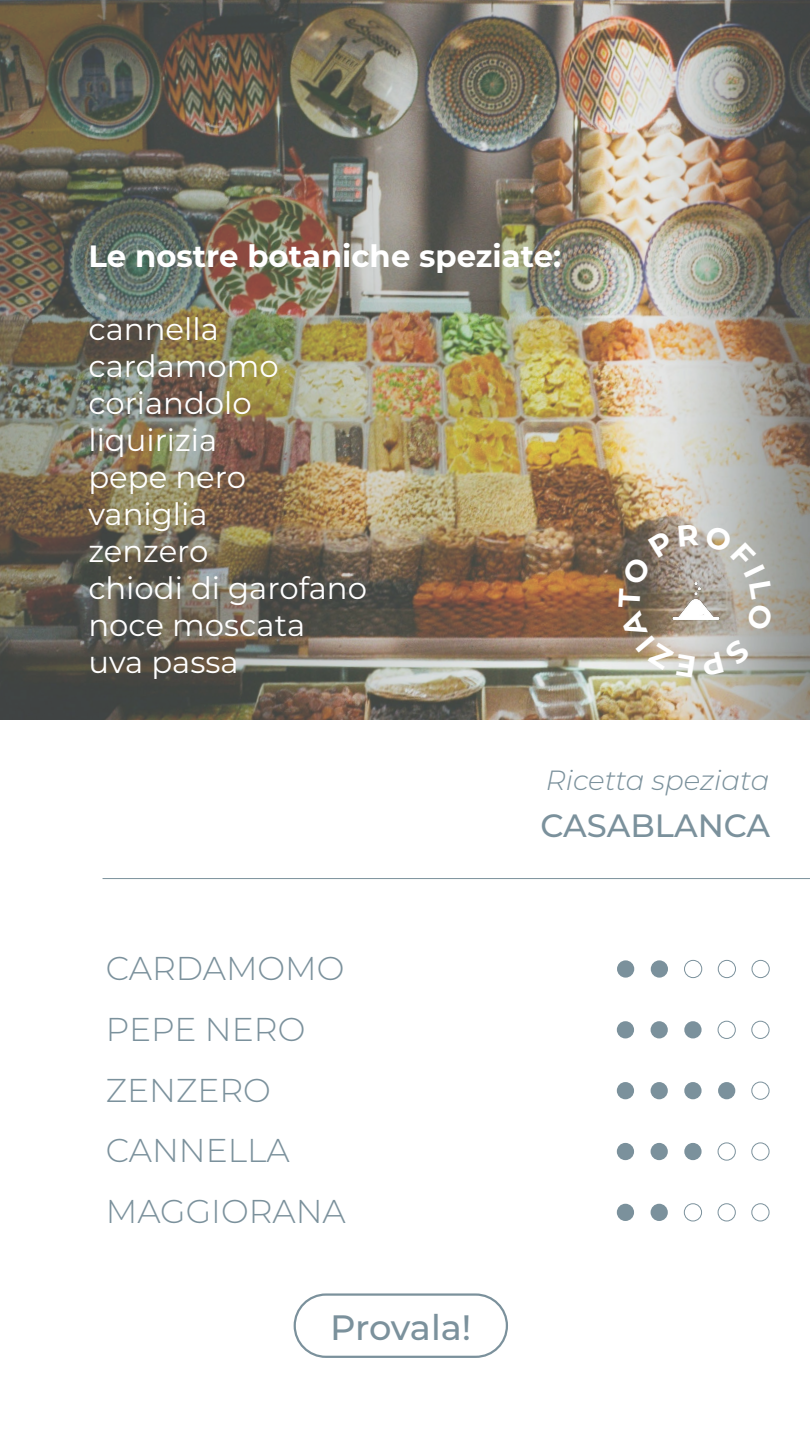
<style>
.page{position:relative;width:810px;height:1440px;background:#fff}
.page>*{position:absolute;margin:0;border:0;box-sizing:border-box;transform-origin:0 0}
.t1{font:500 35.25px "Montserrat";letter-spacing:-.015em;color:#7b919c}
.t2{font:300 33px/60.8px "Montserrat";color:#7b919c}
.t3{font:500 32.25px "Montserrat";color:#7b919c}
.t4{font:30.75px/36.9px "Montserrat";color:#fff}
.t5{font:700 30.75px "Montserrat";color:#fff}
.t6{font:italic 300 27.75px "Montserrat";color:#7b919c}
</style>
<div class="page">
<img style="left:0;top:0;width:810px;height:720px">
<hr style="left:103px;top:878px;width:707px;height:1px;background:#7b919c">
<div style="left:617px;top:960px;width:17px;height:18px;background:#7b919c;border-radius:50%"></div>
<div style="left:752px;top:960px;width:18px;height:18px;border:1px solid #7b919c;border-radius:50%"></div>
<div style="left:718px;top:960px;width:18px;height:18px;border:1px solid #7b919c;border-radius:50%"></div>
<div style="left:684px;top:960px;width:18px;height:18px;border:1px solid #7b919c;border-radius:50%"></div>
<div style="left:651px;top:960px;width:17px;height:18px;background:#7b919c;border-radius:50%"></div>
<div style="left:617px;top:1021px;width:17px;height:17px;background:#7b919c;border-radius:50%"></div>
<div style="left:751px;top:1021px;width:18px;height:18px;border:1px solid #7b919c;border-radius:50%"></div>
<div style="left:718px;top:1021px;width:18px;height:18px;border:1px solid #7b919c;border-radius:50%"></div>
<div style="left:684px;top:1021px;width:18px;height:17px;background:#7b919c;border-radius:50%"></div>
<div style="left:651px;top:1021px;width:17px;height:17px;background:#7b919c;border-radius:50%"></div>
<div style="left:617px;top:1082px;width:17px;height:17px;background:#7b919c;border-radius:50%"></div>
<div style="left:751px;top:1082px;width:18px;height:18px;border:1px solid #7b919c;border-radius:50%"></div>
<div style="left:718px;top:1082px;width:17px;height:17px;background:#7b919c;border-radius:50%"></div>
<div style="left:684px;top:1082px;width:18px;height:17px;background:#7b919c;border-radius:50%"></div>
<div style="left:651px;top:1082px;width:17px;height:17px;background:#7b919c;border-radius:50%"></div>
<div style="left:617px;top:1143px;width:17px;height:17px;background:#7b919c;border-radius:50%"></div>
<div style="left:751px;top:1143px;width:18px;height:18px;border:1px solid #7b919c;border-radius:50%"></div>
<div style="left:718px;top:1143px;width:18px;height:18px;border:1px solid #7b919c;border-radius:50%"></div>
<div style="left:684px;top:1143px;width:18px;height:17px;background:#7b919c;border-radius:50%"></div>
<div style="left:651px;top:1143px;width:17px;height:17px;background:#7b919c;border-radius:50%"></div>
<div style="left:617px;top:1204px;width:17px;height:17px;background:#7b919c;border-radius:50%"></div>
<div style="left:751px;top:1203px;width:18px;height:18px;border:1px solid #7b919c;border-radius:50%"></div>
<div style="left:718px;top:1203px;width:18px;height:18px;border:1px solid #7b919c;border-radius:50%"></div>
<div style="left:684px;top:1203px;width:18px;height:18px;border:1px solid #7b919c;border-radius:50%"></div>
<div style="left:651px;top:1204px;width:17px;height:17px;background:#7b919c;border-radius:50%"></div>
<div style="left:294px;top:1293px;width:214px;height:65px;border:2px solid #7b919c;border-radius:31px"></div>
<svg style="left:619px;top:524px;width:154px;height:154px;background:#a69e92"></svg>
<p class="t5" style="left:88px;top:234px;width:474px">Le nostre botaniche speziate:</p>
<p class="t4" style="left:88px;top:310px;width:280px">cannella cardamomo coriandolo liquirizia<br>pepe nero vaniglia<br>zenzero<br>chiodi di garofano noce moscata uva passa</p>
<p class="t2" style="left:106px;top:937px;width:242px">CARDAMOMO<br>PEPE NERO<br>ZENZERO<br>CANNELLA<br>MAGGIORANA</p>
<p class="t1" style="left:330px;top:1302px;width:143px">Provala!</p>
<p class="t6" style="left:546px;top:762px;width:225px">Ricetta speziata</p>
<p class="t3" style="left:540px;top:803px;width:231px">CASABLANCA</p>
</div>
